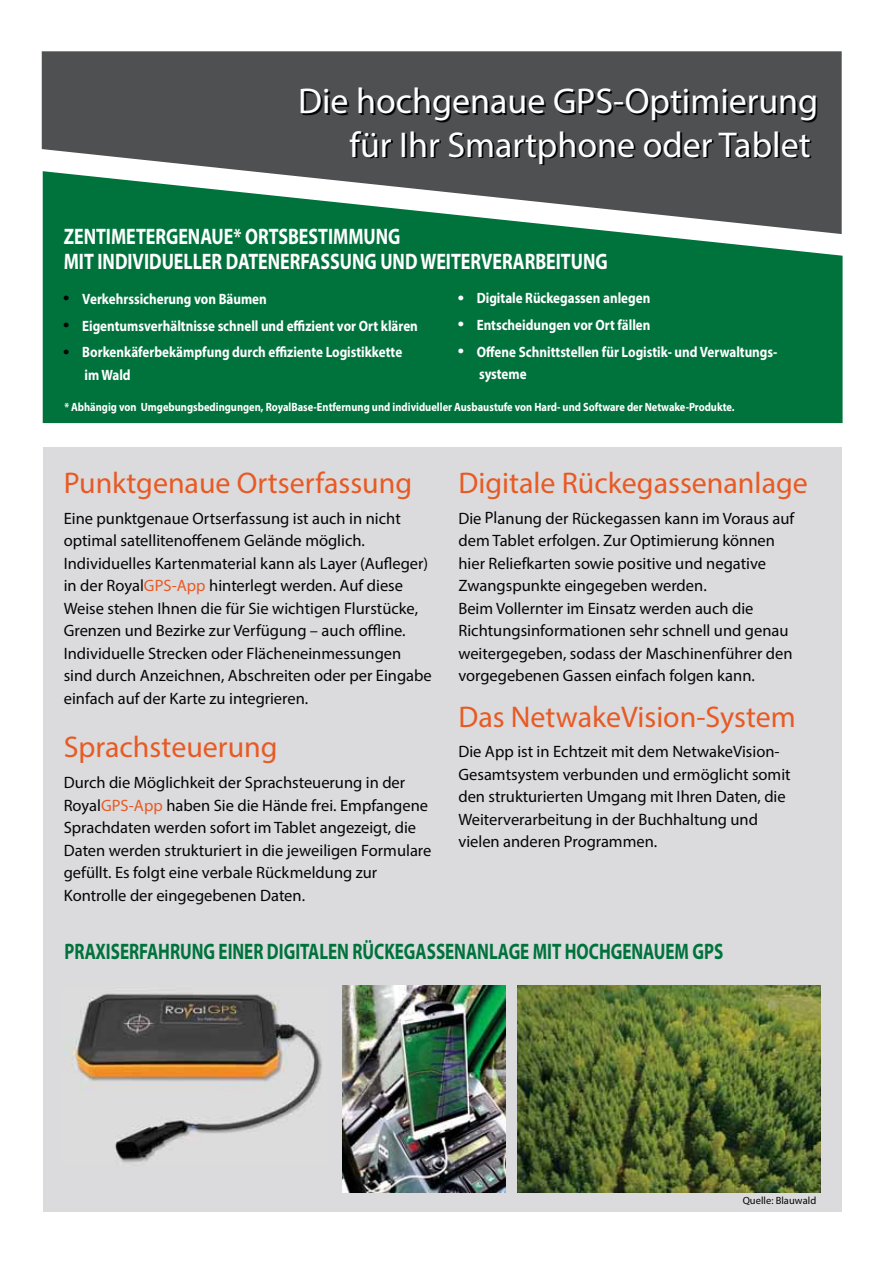
<style>
.page{position:relative;width:893px;height:1263px;background:#fff}
.page>*{position:absolute;margin:0;border:0;box-sizing:border-box;transform-origin:0 0}
.t1{font:36px/43.5px "Myriad Pro";color:#fff;text-align:right}
.t2{font:30px "Myriad Pro";color:#e85a24}
.t3{font:700 22.5px/25.5px "Myriad Pro";color:#fff;scale:.8 1}
.t4{font:700 22.5px "Myriad Pro";color:#00733d;scale:.76 1}
.t5{font:16.5px/22.5px "Myriad Pro";color:#040504}
.t6{font:700 15px/26.7px "Myriad Pro";color:#fff;scale:.87 1}
.t7{font:700 12px "Myriad Pro";color:#fff;scale:.87 1}
.t8{font:10.5px "Myriad Pro";letter-spacing:.005em;color:#040504}
.s1{color:#e85a24}
</style>
<div class="page">
<div style="left:43px;top:447px;width:799px;height:765px;background:#dbdbdd"></div>
<img style="left:342px;top:986px;width:163px;height:206px">
<img style="left:64px;top:993px;width:258px;height:169px">
<img style="left:518px;top:986px;width:302px;height:206px">
<div style="left:43px;top:234px;width:799px;height:189px;background:#00733d"></div>
<svg style="left:42px;top:51px;width:800px;height:183px;background:#576761"></svg>
<svg style="left:458px;top:295px;width:5px;height:5px"></svg>
<svg style="left:458px;top:322px;width:5px;height:5px"></svg>
<svg style="left:458px;top:349px;width:5px;height:5px"></svg>
<svg style="left:64px;top:296px;width:5px;height:5px"></svg>
<svg style="left:64px;top:323px;width:5px;height:5px"></svg>
<svg style="left:64px;top:349px;width:5px;height:5px"></svg>
<h1 class="t1" style="left:298px;top:81px;width:521px">Die hochgenaue GPS-Optimierung für Ihr Smartphone oder Tablet</h1>
<h3 class="t3" style="left:64px;top:225px;width:681px">ZENTIMETERGENAUE* ORTSBESTIMMUNG<br>MIT INDIVIDUELLER DATENERFASSUNG UND WEITERVERARBEITUNG</h3>
<p class="t6" style="left:82px;top:287px;width:387px">Verkehrssicherung von Bäumen<br>Eigentumsverhältnisse schnell und effizient vor Ort klären<br>Borkenkäferbekämpfung durch effiziente Logistikkette</p>
<p class="t6" style="left:85px;top:363px;width:54px">im Wald</p>
<p class="t6" style="left:477px;top:286px;width:347px">Digitale Rückegassen anlegen<br>Entscheidungen vor Ort fällen<br>Offene Schnittstellen für Logistik- und Verwaltungs-</p>
<p class="t6" style="left:479px;top:362px;width:56px">systeme</p>
<p class="t7" style="left:64px;top:402px;width:772px">* Abhängig von Umgebungsbedingungen, RoyalBase-Entfernung und individueller Ausbaustufe von Hard- und Software der Netwake-Produkte.</p>
<h2 class="t2" style="left:64px;top:471px;width:350px">Punktgenaue Ortserfassung</h2>
<p class="t5" style="left:64px;top:508px;width:370px">Eine punktgenaue Ortserfassung ist auch in nicht optimal satellitenoffenem Gelände möglich.<br>Individuelles Kartenmaterial kann als Layer (Aufleger) in der Royal<span class="s1">GPS-App</span> hinterlegt werden. Auf diese Weise stehen Ihnen die für Sie wichtigen Flurstücke, Grenzen und Bezirke zur Verfügung – auch offline.<br>Individuelle Strecken oder Flächeneinmessungen sind durch Anzeichnen, Abschreiten oder per Eingabe einfach auf der Karte zu integrieren.</p>
<h2 class="t2" style="left:64px;top:736px;width:215px">Sprachsteuerung</h2>
<p class="t5" style="left:64px;top:773px;width:369px">Durch die Möglichkeit der Sprachsteuerung in der Royal<span class="s1">GPS-App</span> haben Sie die Hände frei. Empfangene Sprachdaten werden sofort im Tablet angezeigt, die Daten werden strukturiert in die jeweiligen Formulare gefüllt. Es folgt eine verbale Rückmeldung zur Kontrolle der eingegebenen Daten.</p>
<h2 class="t2" style="left:458px;top:472px;width:351px">Digitale Rückegassenanlage</h2>
<p class="t5" style="left:458px;top:508px;width:338px">Die Planung der Rückegassen kann im Voraus auf dem Tablet erfolgen. Zur Optimierung können hier Reliefkarten sowie positive und negative Zwangspunkte eingegeben werden.<br>Beim Vollernter im Einsatz werden auch die Richtungsinformationen sehr schnell und genau weitergegeben, sodass der Maschinenführer den vorgegebenen Gassen einfach folgen kann.</p>
<h2 class="t2" style="left:458px;top:705px;width:339px">Das NetwakeVision-System</h2>
<p class="t5" style="left:458px;top:742px;width:334px">Die App ist in Echtzeit mit dem NetwakeVision-Gesamtsystem verbunden und ermöglicht somit den strukturierten Umgang mit Ihren Daten, die Weiterverarbeitung in der Buchhaltung und vielen anderen Programmen.</p>
<h3 class="t4" style="left:65px;top:942px;width:868px">PRAXISERFAHRUNG EINER DIGITALEN RÜCKEGASSENANLAGE MIT HOCHGENAUEM GPS</h3>
<p class="t8" style="left:743px;top:1196px;width:75px">Quelle: Blauwald</p>
</div>
